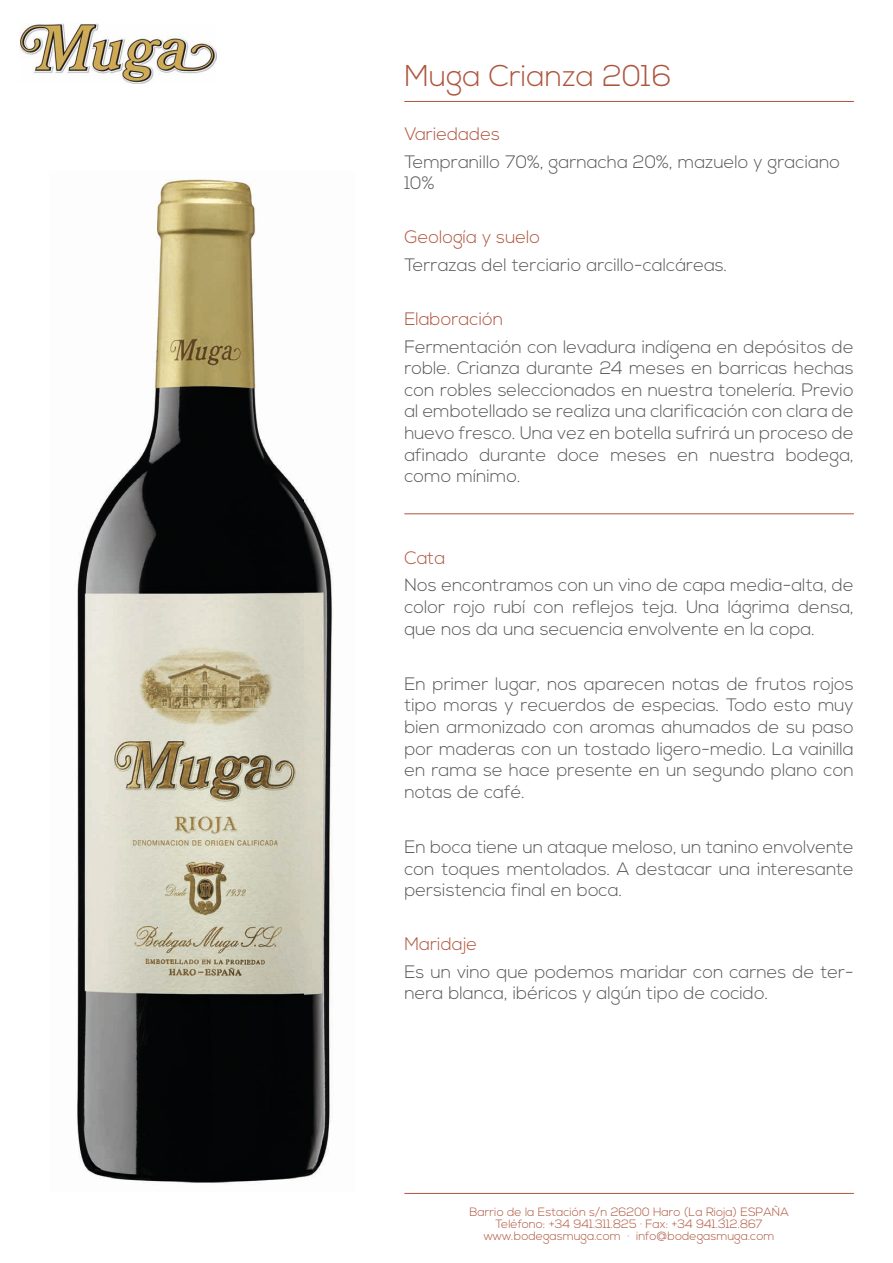
<style>
.page{position:relative;width:893px;height:1263px;background:#fff}
.page>*{position:absolute;margin:0;border:0;box-sizing:border-box;transform-origin:0 0}
.t1{font:300 30px "Nexa";color:#ae543c}
.t2{font:300 18px/21.6px "Nexa";color:#57585a;text-align:justify}
.t3{font:300 18px "Nexa";color:#ae543c}
.t4{font:300 12px/12px "Nexa";color:#ae543c;text-align:center}
</style>
<div class="page">
<img style="left:75px;top:179px;width:258px;height:1005px">
<img style="left:20px;top:23px;width:197px;height:60px">
<hr style="left:404px;top:1193px;width:450px;height:1px;background:#ae543c">
<hr style="left:404px;top:513px;width:450px;height:1px;background:#ae543c">
<hr style="left:404px;top:101px;width:450px;height:1px;background:#ae543c">
<h1 class="t1" style="left:404px;top:59px;width:269px">Muga Crianza 2016</h1>
<p class="t3" style="left:404px;top:124px;width:97px">Variedades</p>
<p class="t2" style="left:404px;top:152px;width:437px">Tempranillo 70%, garnacha 20%, mazuelo y graciano<br>10%</p>
<p class="t3" style="left:404px;top:227px;width:137px">Geología y suelo</p>
<p class="t2" style="left:404px;top:255px;width:324px">Terrazas del terciario arcillo-calcáreas.</p>
<p class="t3" style="left:404px;top:308px;width:100px">Elaboración</p>
<p class="t2" style="left:404px;top:336px;width:451px">Fermentación con levadura indígena en depósitos de roble. Crianza durante 24 meses en barricas hechas con robles seleccionados en nuestra tonelería. Previo al embotellado se realiza una clarificación con clara de huevo fresco. Una vez en botella sufrirá un proceso de afinado durante doce meses en nuestra bodega, como mínimo.</p>
<p class="t3" style="left:404px;top:547px;width:42px">Cata</p>
<p class="t2" style="left:404px;top:575px;width:451px">Nos encontramos con un vino de capa media-alta, de color rojo rubí con reflejos teja. Una lágrima densa, que nos da una secuencia envolvente en la copa.</p>
<p class="t2" style="left:404px;top:674px;width:451px">En primer lugar, nos aparecen notas de frutos rojos tipo moras y recuerdos de especias. Todo esto muy bien armonizado con aromas ahumados de su paso por maderas con un tostado ligero-medio. La vainilla en rama se hace presente en un segundo plano con notas de café.</p>
<p class="t2" style="left:404px;top:837px;width:451px">En boca tiene un ataque meloso, un tanino envolvente con toques mentolados. A destacar una interesante persistencia final en boca.</p>
<p class="t3" style="left:404px;top:934px;width:74px">Maridaje</p>
<p class="t2" style="left:404px;top:962px;width:451px">Es un vino que podemos maridar con carnes de ter&shy;nera blanca, ibéricos y algún tipo de cocido.</p>
<p class="t4" style="left:470px;top:1207px;width:321px">Barrio de la Estación s/n 26200 Haro (La Rioja) ESPAÑA<br>Teléfono: +34 941.311.825 · Fax: +34 941.312.867 www.bodegasmuga.com · info@bodegasmuga.com</p>
</div>
